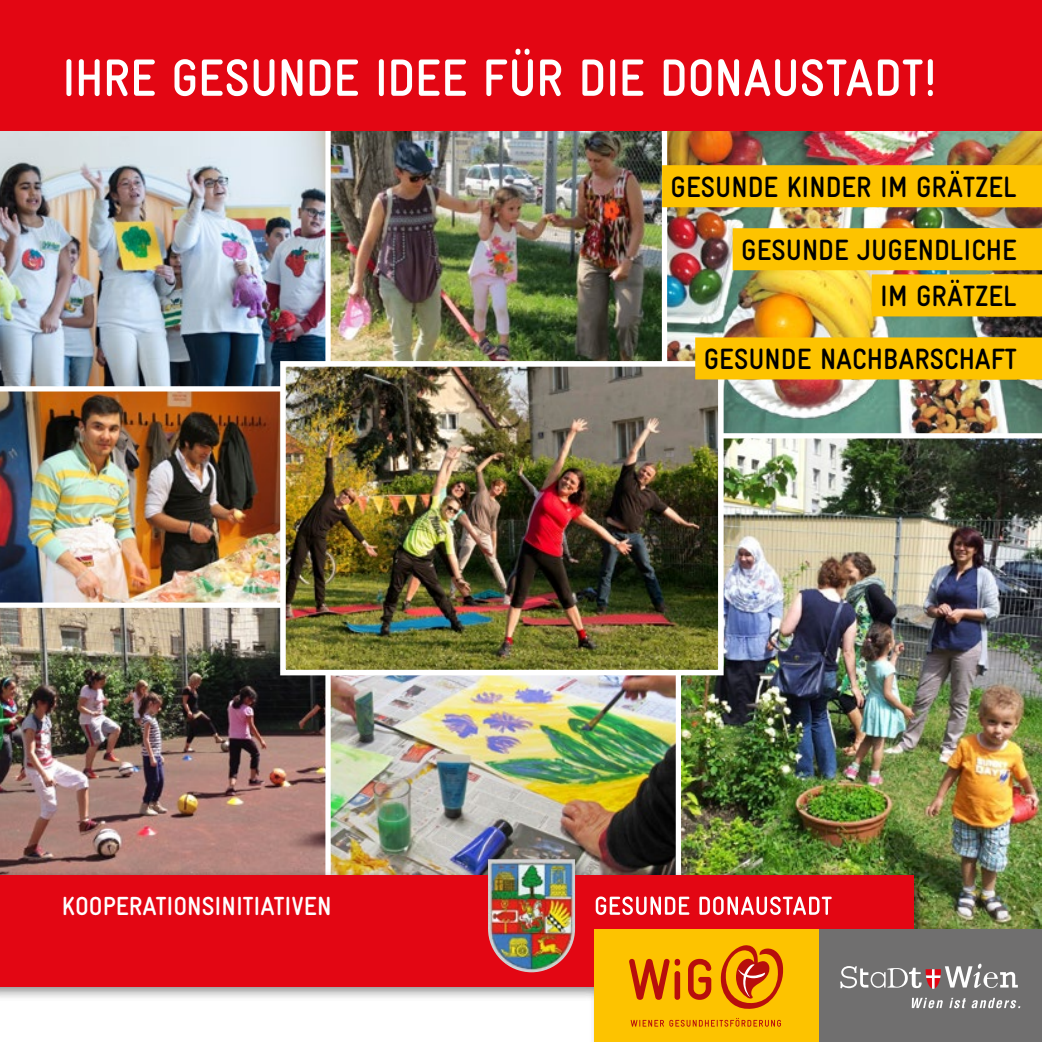
<style>
.page{position:relative;width:1042px;height:1042px;background:#fff}
.page>*{position:absolute;margin:0;border:0;box-sizing:border-box;transform-origin:0 0}
.t1{font:700 52.5px "Gravur Condensed";letter-spacing:-.01em;color:#fff}
.t2{font:700 29.4px/63px "Gravur Condensed";color:#000;text-align:right}
.t3{font:700 26.25px "Gravur Condensed";color:#fff}
</style>
<div class="page">
<img style="left:681px;top:438px;width:361px;height:416px">
<img style="left:0;top:608px;width:325px;height:246px">
<img style="left:667px;top:130px;width:375px;height:304px">
<img style="left:0;top:391px;width:280px;height:217px">
<img style="left:0;top:130px;width:325px;height:257px">
<img style="left:331px;top:675px;width:344px;height:179px">
<div style="left:325px;top:632px;width:356px;height:253px;border:5px solid #fff"></div>
<img style="left:331px;top:130px;width:330px;height:231px">
<div style="left:325px;top:106px;width:342px;height:297px;border:5px solid #fff"></div>
<img style="left:287px;top:368px;width:429px;height:300px">
<div style="left:280px;top:361px;width:443px;height:314px;border:6px solid #fff"></div>
<div style="left:0;top:0;width:1042px;height:130px;background:#e30613"></div>
<div style="left:0;top:854px;width:1042px;height:188px;background:#000;opacity:.45"></div>
<div style="left:0;top:875px;width:914px;height:112px;background:#e30613"></div>
<div style="left:818px;top:930px;width:224px;height:112px;background:#706f6f"></div>
<svg style="left:912px;top:998px;width:31px;height:10px"></svg>
<svg style="left:949px;top:998px;width:71px;height:10px"></svg>
<svg style="left:840px;top:963px;width:178px;height:26px"></svg>
<div style="left:594px;top:930px;width:224px;height:112px;background:#fdc300"></div>
<svg style="left:720px;top:945px;width:63px;height:64px"></svg>
<svg style="left:631px;top:1018px;width:150px;height:8px"></svg>
<svg style="left:629px;top:959px;width:51px;height:41px"></svg>
<svg style="left:688px;top:959px;width:23px;height:41px"></svg>
<svg style="left:596px;top:896px;width:93px;height:19px"></svg>
<svg style="left:699px;top:896px;width:133px;height:19px"></svg>
<img style="left:488px;top:859px;width:87px;height:113px">
<div style="left:994px;top:165px;width:48px;height:42px;background:#fdc300"></div>
<div style="left:977px;top:228px;width:65px;height:42px;background:#fdc300"></div>
<div style="left:986px;top:274px;width:56px;height:42px;background:#fdc300"></div>
<div style="left:977px;top:337px;width:65px;height:42px;background:#fdc300"></div>
<div style="left:662px;top:165px;width:355px;height:42px;background:#fdc300"></div>
<div style="left:732px;top:228px;width:285px;height:42px;background:#fdc300"></div>
<div style="left:872px;top:274px;width:145px;height:42px;background:#fdc300"></div>
<div style="left:695px;top:337px;width:322px;height:42px;background:#fdc300"></div>
<h1 class="t1" style="left:62px;top:49px;width:876px">IHRE GESUNDE IDEE FÜR DIE DONAUSTADT!</h1>
<p class="t3" style="left:62px;top:891px;width:271px">KOO PERATIO NSI NITIATIVEN</p>
<p class="t2" style="left:741px;top:155px;width:277px">I M GRÄTZEL<br>GESUNDE JUGENDLICHE</p>
<p class="t2" style="left:704px;top:264px;width:315px">I M GRÄTZEL<br>GESUNDE NACHBARSCHAFT</p>
<p class="t2" style="left:670px;top:155px;width:155px">GESUNDE KINDER</p>
</div>
